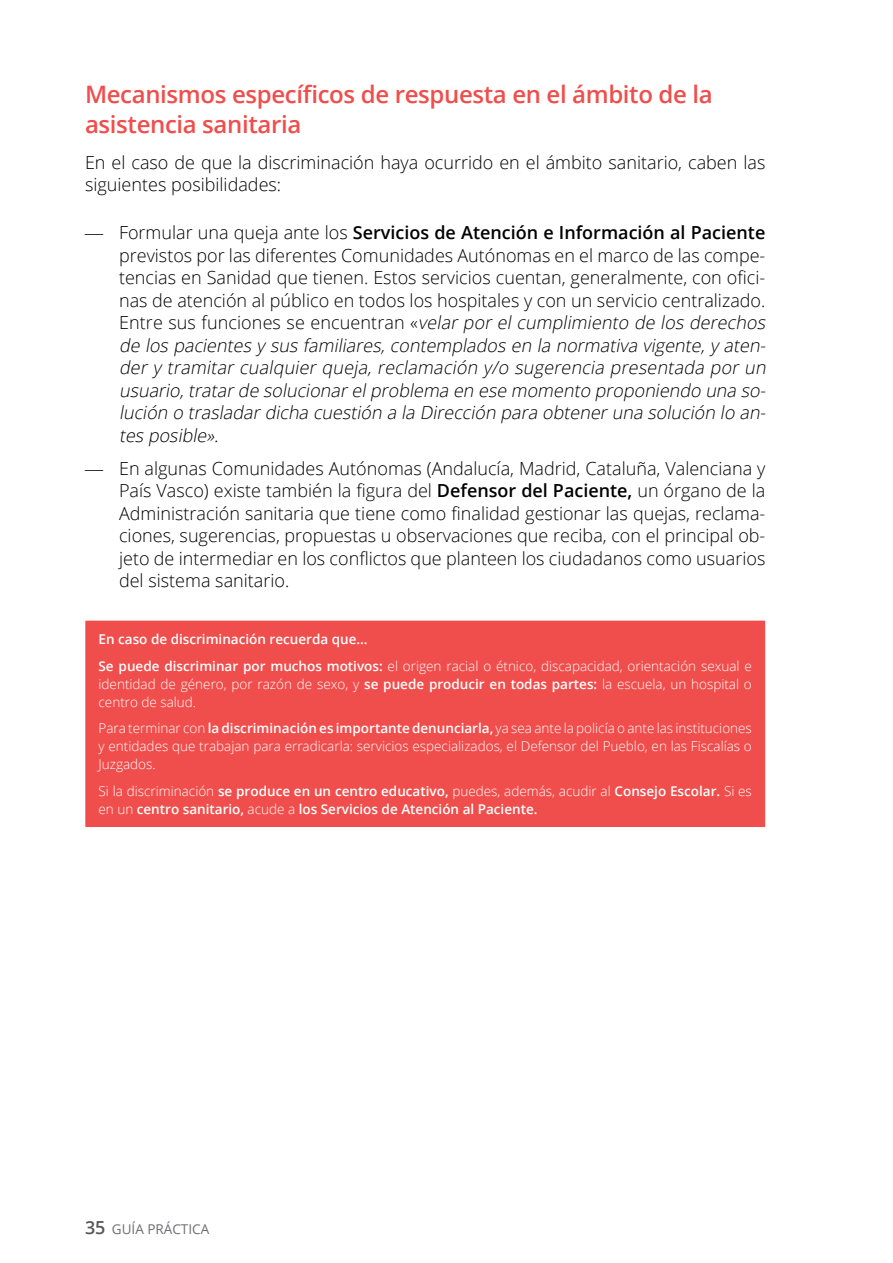
<style>
.page{position:relative;width:893px;height:1263px;background:#fff}
.page>*{position:absolute;margin:0;border:0;box-sizing:border-box;transform-origin:0 0}
.GENERAL-NIVEL-3{font:600 24px/30px "Open Sans";letter-spacing:-.015em;color:#f04e4c}
.GENERAL-VINETA-NIVEL{font:italic 300 18px/22.5px "Open Sans";color:#000}
.GENERAL-VINETA-NIVEL-2{font:300 18px/22.5px "Open Sans";color:#000;text-align:justify}
.GENERAL-PARRAFO{font:300 18px/22.5px "Open Sans";color:#000}
.TABLA-PARRAFO-IZQUIE{font:300 13.5px/18px "Open Sans";color:#fff;text-align:justify}
.TABLA-PARRAFO-IZQUIE-2{font:600 13.5px/18px "Open Sans";color:#fff}
.t1{font:13.5px "Open Sans";color:#6d6e71}
.s1{font-family:"Bembo Std";font-weight:400;font-style:normal}
.s2{font-style:normal}
.s3{font-weight:600;font-style:normal}
.s4{font-family:"Bembo Std";font-weight:400}
.s5{font-weight:600}
.s6{font-weight:300}
.s7{font-weight:600;font-size:18px;color:#58585b}
</style>
<div class="page">
<div style="left:86px;top:621px;width:679px;height:205px;background:#f04e4c"></div>
<hr style="left:85px;top:621px;width:1px;height:205px;background:#f04e4c">
<hr style="left:85px;top:826px;width:680px;height:1px;background:#f04e4c">
<p class="GENERAL-NIVEL-3" style="left:85px;top:79px;width:629px">Mecanismos específicos de respuesta en el ámbito de la asistencia sanitaria</p>
<p class="GENERAL-PARRAFO" style="left:85px;top:150px;width:682px">En el caso de que la discriminación haya ocurrido en el ámbito sanitario, caben las siguientes posibilidades:</p>
<p class="GENERAL-VINETA-NIVEL" style="left:119px;top:221px;width:652px;text-indent:-34px"><span class="s1">—</span> <span class="s2">Formular una queja ante los</span> <span class="s3">Servicios de Atención e Información al Paciente </span><span class="s2">previstos por las diferentes Comunidades Autónomas en el marco de las compe&shy;tencias en Sanidad que tienen. Estos servicios cuentan, generalmente, con ofici&shy;nas de atención al público en todos los hospitales y con un servicio centralizado.<br>E n t re s u s fu n c i o n e s s e e n c u e n t ra n «</span>velar por el cumplimiento de los derechos de los pacientes y sus familiares, contemplados en la normativa vigente, y aten&shy;der y tramitar cualquier queja, reclamación y/o sugerencia presentada por un usuario,tratarde solucionarelproblema en ese momento proponiendo una so&shy;lución o trasladardicha cuestión a la Dirección para obteneruna solución lo an&shy;tes posible».</p>
<p class="GENERAL-VINETA-NIVEL-2" style="left:119px;top:456px;width:648px;text-indent:-34px"><span class="s4">—</span> En algunas Comunidades Autónomas (Andalucía, Madrid, Cataluña, Valenciana y País Vasco) existe también la figura del <span class="s5">Defensor del Paciente,</span> un órgano de la Administración sanitaria que tiene como finalidad gestionar las quejas, reclama&shy;ciones, sugerencias, propuestas u observaciones que reciba, con el principal ob&shy;jeto de intermediar en los conflictos que planteen los ciudadanos como usuarios del sistema sanitario.</p>
<p class="TABLA-PARRAFO-IZQUIE-2" style="left:99px;top:630px;width:271px">En caso de discriminación recuerda que…</p>
<p class="TABLA-PARRAFO-IZQUIE" style="left:99px;top:656px;width:655px"><span class="s5">Se puede discriminar por muchos motivos:</span> el origen racial o étnico, discapacidad, orientación sexual e identidad de género, por razón de sexo, y <span class="s5">se puede producir en todas partes:</span> la escuela, un hospital o centro de salud.</p>
<p class="TABLA-PARRAFO-IZQUIE" style="left:99px;top:719px;width:655px">Para terminar con <span class="s5">la discriminación es importante denunciarla,</span> ya sea ante la policía o ante las instituciones y entidades que trabajan para erradicarla: servicios especializados, el Defensor del Pueblo, en las Fiscalías o Juzgados.</p>
<p class="TABLA-PARRAFO-IZQUIE-2" style="left:99px;top:781px;width:655px"><span class="s6">Si la discriminación</span> se produce en un centro educativo, <span class="s6">puedes, además, acudir al</span> Consejo Escolar. <span class="s6">Si es en un</span> centro sanitario, <span class="s6">acude a</span> los Servicios de Atención al Paciente.</p>
<p class="t1" style="left:85px;top:1220px;width:126px"><span class="s7">35</span> GUÍA PRÁCTICA</p>
</div>
